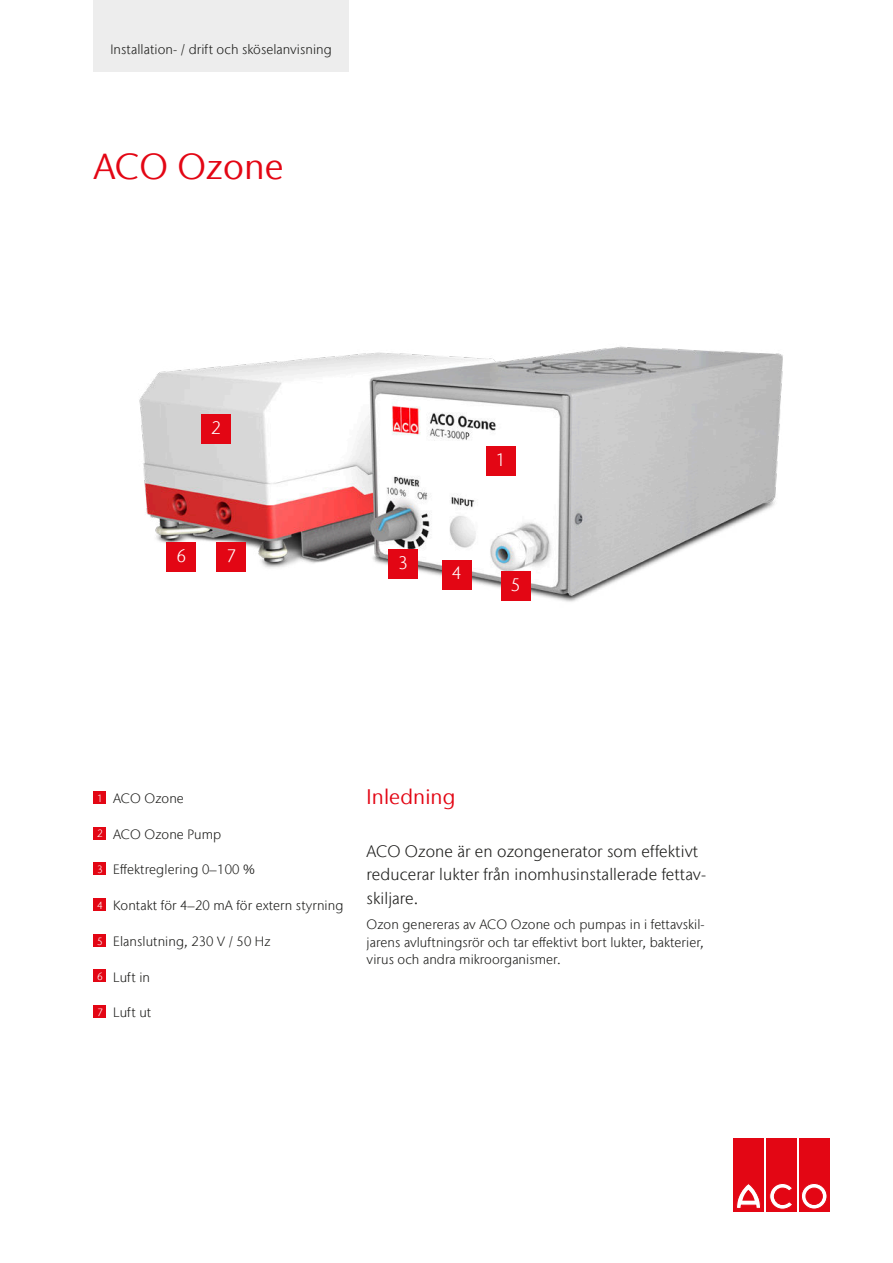
<style>
.page{position:relative;width:893px;height:1263px;background:#fff}
.page>*{position:absolute;margin:0;border:0;box-sizing:border-box;transform-origin:0 0}
.t1{font:36px "Stone Sans IIITC Com";letter-spacing:.005em;color:#e30614}
.t2{font:21px "Stone Sans IIITC Com";letter-spacing:.005em;color:#e30614}
.t3{font:300 18px "Stone Sans IIITC Com";color:#fff}
.t4{font:300 16.5px/23.1px "Stone Sans IIITC Com";letter-spacing:.005em;color:#1d1d1b}
.t5{font:300 13.5px/17.9px "Stone Sans IIITC Com";letter-spacing:.005em;color:#1d1d1b;text-align:justify}
.s1{font-size:10.5px;color:#fff}
</style>
<div class="page">
<div style="left:94px;top:0;width:255px;height:71px;background:#ededed"></div>
<img style="left:139px;top:346px;width:644px;height:256px">
<div style="left:166px;top:542px;width:30px;height:29px;background:#e30614"></div>
<div style="left:216px;top:542px;width:30px;height:29px;background:#e30614"></div>
<div style="left:501px;top:571px;width:30px;height:30px;background:#e30614"></div>
<div style="left:442px;top:560px;width:29px;height:29px;background:#e30614"></div>
<div style="left:388px;top:549px;width:30px;height:30px;background:#e30614"></div>
<div style="left:201px;top:414px;width:30px;height:29px;background:#e30614"></div>
<div style="left:486px;top:446px;width:30px;height:30px;background:#e30614"></div>
<div style="left:94px;top:791px;width:12px;height:13px;background:#e30614"></div>
<div style="left:94px;top:827px;width:12px;height:12px;background:#e30614"></div>
<div style="left:94px;top:862px;width:12px;height:13px;background:#e30614"></div>
<div style="left:94px;top:898px;width:12px;height:13px;background:#e30614"></div>
<div style="left:94px;top:934px;width:12px;height:12px;background:#e30614"></div>
<div style="left:94px;top:969px;width:12px;height:13px;background:#e30614"></div>
<div style="left:94px;top:1005px;width:12px;height:13px;background:#e30614"></div>
<div style="left:733px;top:1139px;width:31px;height:73px;background:#e30614"></div>
<svg style="left:736px;top:1184px;width:25px;height:24px"></svg>
<div style="left:766px;top:1139px;width:30px;height:73px;background:#e30614"></div>
<svg style="left:769px;top:1183px;width:23px;height:26px"></svg>
<div style="left:799px;top:1139px;width:30px;height:73px;background:#e30614"></div>
<svg style="left:801px;top:1183px;width:26px;height:26px"></svg>
<div style="left:801px;top:1183px;width:26px;height:26px;border:1px solid #e30614;border-radius:50%"></div>
<div style="left:806px;top:1188px;width:16px;height:16px;background:#e30614;border-radius:50%"></div>
<div style="left:806px;top:1188px;width:16px;height:16px;border:1px solid #e30614;border-radius:50%"></div>
<p class="t5" style="left:110px;top:41px;width:223px">Installation- / drift och sköselanvisning</p>
<h1 class="t1" style="left:94px;top:151px;width:192px">ACO Ozone</h1>
<h3 class="t3" style="left:211px;top:420px;width:11px">2</h3>
<h3 class="t3" style="left:176px;top:548px;width:11px">6</h3>
<h3 class="t3" style="left:226px;top:548px;width:11px">7</h3>
<h3 class="t3" style="left:398px;top:555px;width:11px">3</h3>
<h3 class="t3" style="left:496px;top:453px;width:11px">1</h3>
<h3 class="t3" style="left:452px;top:566px;width:11px">4</h3>
<h3 class="t3" style="left:511px;top:578px;width:11px">5</h3>
<p class="t5" style="left:97px;top:791px;width:88px"><span class="s1">1</span> ACO Ozone</p>
<p class="t5" style="left:97px;top:826px;width:126px"><span class="s1">2</span> ACO Ozone Pump</p>
<p class="t5" style="left:97px;top:861px;width:159px"><span class="s1">3</span> Effektreglering 0–100 %</p>
<p class="t5" style="left:97px;top:896px;width:248px"><span class="s1">4</span> Kontakt för 4–20 mA för extern styrning</p>
<p class="t5" style="left:97px;top:932px;width:175px"><span class="s1">5</span> Elanslutning, 230 V / 50 Hz</p>
<p class="t5" style="left:97px;top:969px;width:54px"><span class="s1">6</span> Luft in</p>
<p class="t5" style="left:97px;top:1005px;width:56px"><span class="s1">7</span> Luft ut</p>
<h2 class="t2" style="left:367px;top:788px;width:90px">Inledning</h2>
<p class="t4" style="left:367px;top:841px;width:341px">ACO Ozone är en ozongenerator som effektivt reducerar lukter från inomhusinstallerade fettav&shy;skiljare.</p>
<p class="t5" style="left:367px;top:916px;width:340px">Ozon genereras av ACO Ozone och pumpas in i fettavskil&shy;jarens avluftningsrör och tar effektivt bort lukter, bakterier, virus och andra mikroorganismer.</p>
</div>
